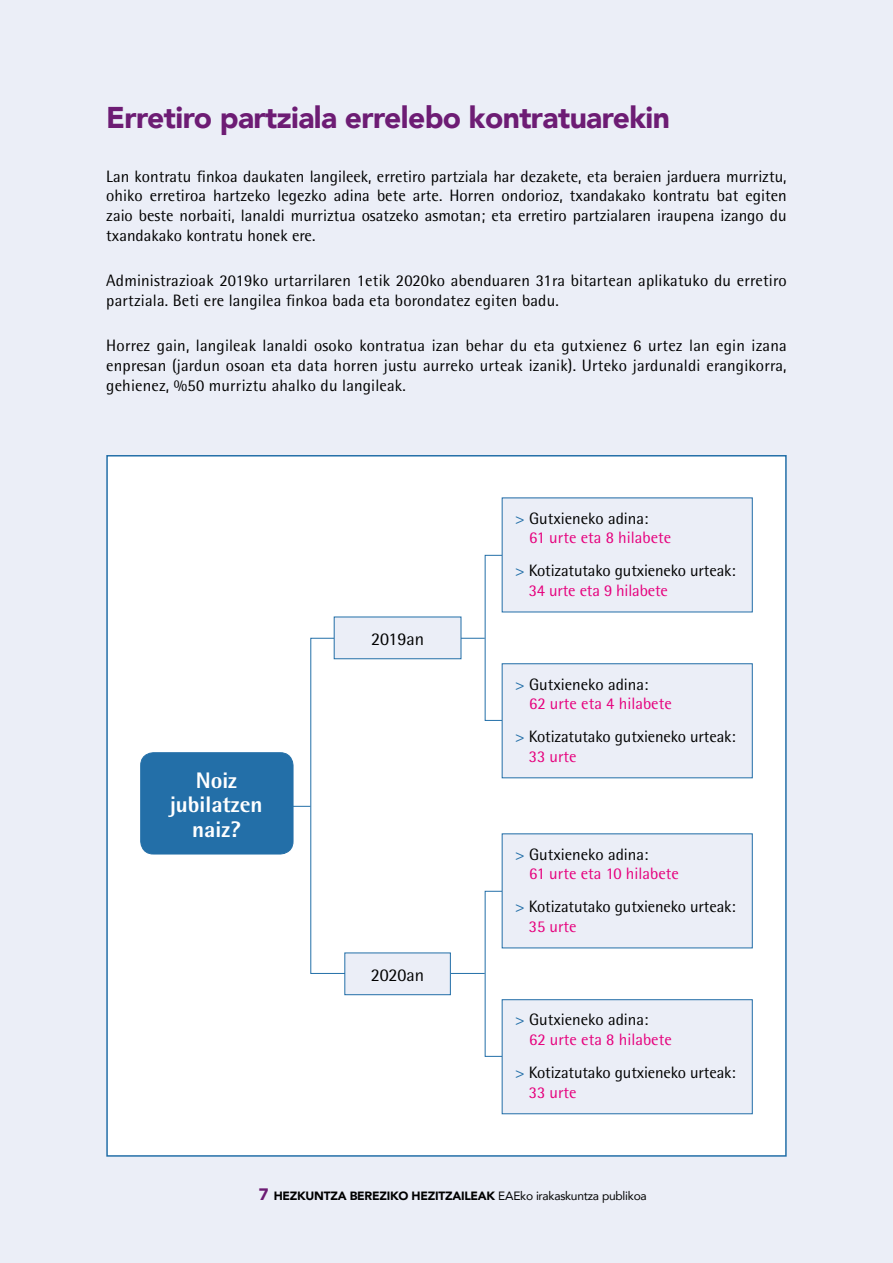
<style>
.page{position:relative;width:893px;height:1263px;background:#ebeef7}
.page>*{position:absolute;margin:0;border:0;box-sizing:border-box;transform-origin:0 0}
.t1{font:900 30px "Avenir";letter-spacing:-.02em;color:#6d1c74}
.t2{font:800 22.5px/24.8px "Rotis Semi Sans";color:#fff;text-align:center}
.t3{font:18px "Rotis Semi Sans";color:#000}
.t4{font:16.5px/19.8px "Rotis Semi Sans";color:#000}
.t5{font:16.5px/19.8px "Rotis Semi Sans";color:#e6007d}
.t6{font:900 12px "Avenir";letter-spacing:-.02em;color:#000}
.s1{color:#236fa8}
.s2{color:#000}
.s3{color:#e6007d}
.s4{font-size:16.5px;color:#6d1c74}
.s5{font-weight:400}
</style>
<div class="page">
<div style="left:106px;top:455px;width:681px;height:702px;background:#fff;border:2px solid #236fa8"></div>
<svg style="left:484px;top:555px;width:87px;height:166px"></svg>
<svg style="left:484px;top:890px;width:104px;height:167px"></svg>
<svg style="left:293px;top:806px;width:17px;height:1px"></svg>
<div style="left:141px;top:753px;width:152px;height:101px;background:#236fa8;border-radius:13px"></div>
<div style="left:140px;top:752px;width:153px;height:102px;border:1px solid #236fa8;border-radius:13px"></div>
<div style="left:345px;top:953px;width:105px;height:42px;background:#ebeef7"></div>
<div style="left:344px;top:952px;width:107px;height:43px;border:1px solid #236fa8"></div>
<div style="left:334px;top:617px;width:127px;height:42px;background:#ebeef7"></div>
<div style="left:334px;top:617px;width:127px;height:42px;border:1px solid #236fa8"></div>
<div style="left:502px;top:1000px;width:250px;height:114px;background:#ebeef7"></div>
<div style="left:502px;top:999px;width:251px;height:115px;border:1px solid #236fa8"></div>
<div style="left:502px;top:498px;width:250px;height:114px;background:#ebeef7"></div>
<div style="left:502px;top:834px;width:250px;height:114px;background:#ebeef7"></div>
<div style="left:502px;top:664px;width:250px;height:114px;background:#ebeef7"></div>
<div style="left:502px;top:663px;width:251px;height:115px;border:1px solid #236fa8"></div>
<h1 class="t1" style="left:106px;top:92px;width:565px">Erretiro partziala errelebo kontratuarekin</h1>
<p class="t4" style="left:106px;top:166px;width:682px;text-align:justify">Lan kontratu finkoa daukaten langileek, erretiro partziala har dezakete, eta beraien jarduera murriztu, ohiko erretiroa hartzeko legezko adina bete arte. Horren ondorioz, txandakako kontratu bat egiten zaio beste norbaiti, lanaldi murriztua osatzeko asmotan; eta erretiro partzialaren iraupena izango du txandakako kontratu honek ere.</p>
<p class="t4" style="left:106px;top:271px;width:682px">Administrazioak 2019ko urtarrilaren 1etik 2020ko abenduaren 31ra bitartean aplikatuko du erretiro partziala. Beti ere langilea finkoa bada eta borondatez egiten badu.</p>
<p class="t4" style="left:106px;top:336px;width:682px;text-align:justify">Horrez gain, langileak lanaldi osoko kontratua izan behar du eta gutxienez 6 urtez lan egin izana enpresan (jardun osoan eta data horren justu aurreko urteak izanik). Urteko jardunaldi erangikorra, gehienez, %50 murriztu ahalko du langileak.</p>
<h2 class="t2" style="left:170px;top:767px;width:94px">Noiz jubilatzen naiz?</h2>
<p class="t3" style="left:371px;top:628px;width:55px">2019an</p>
<p class="t3" style="left:371px;top:964px;width:55px">2020an</p>
<p class="t5" style="left:529px;top:508px;width:144px;text-indent:-14px"><span class="s1">&gt;</span> <span class="s2">Gutxieneko adina:<br></span>61 urte eta 8 hilabete</p>
<p class="t4" style="left:529px;top:560px;width:208px;text-indent:-13px"><span class="s1">&gt;</span> Kotizatutako gutxieneko urteak:<br><span class="s3">34 urte eta 9 hilabete</span></p>
<p class="t5" style="left:529px;top:674px;width:144px;text-indent:-14px"><span class="s1">&gt;</span> <span class="s2">Gutxieneko adina:<br></span>62 urte eta 4 hilabete</p>
<p class="t4" style="left:529px;top:726px;width:208px;text-indent:-13px"><span class="s1">&gt;</span> Kotizatutako gutxieneko urteak:<br><span class="s3">33 urte</span></p>
<p class="t5" style="left:529px;top:844px;width:151px;text-indent:-14px"><span class="s1">&gt;</span> <span class="s2">Gutxieneko adina:<br></span>61 urte eta 10 hilabete</p>
<p class="t4" style="left:529px;top:896px;width:208px;text-indent:-13px"><span class="s1">&gt;</span> Kotizatutako gutxieneko urteak:<br><span class="s3">35 urte</span></p>
<p class="t5" style="left:529px;top:1010px;width:144px;text-indent:-14px"><span class="s1">&gt;</span> <span class="s2">Gutxieneko adina:<br></span>62 urte eta 8 hilabete</p>
<p class="t4" style="left:529px;top:1062px;width:208px;text-indent:-13px"><span class="s1">&gt;</span> Kotizatutako gutxieneko urteak:<br><span class="s3">33 urte</span></p>
<p class="t6" style="left:259px;top:1186px;width:389px"><span class="s4">7</span> HEZKUNTZA BEREZIKO HEZITZAILEAK <span class="s5">EAEko irakaskuntza publikoa</span></p>
</div>
